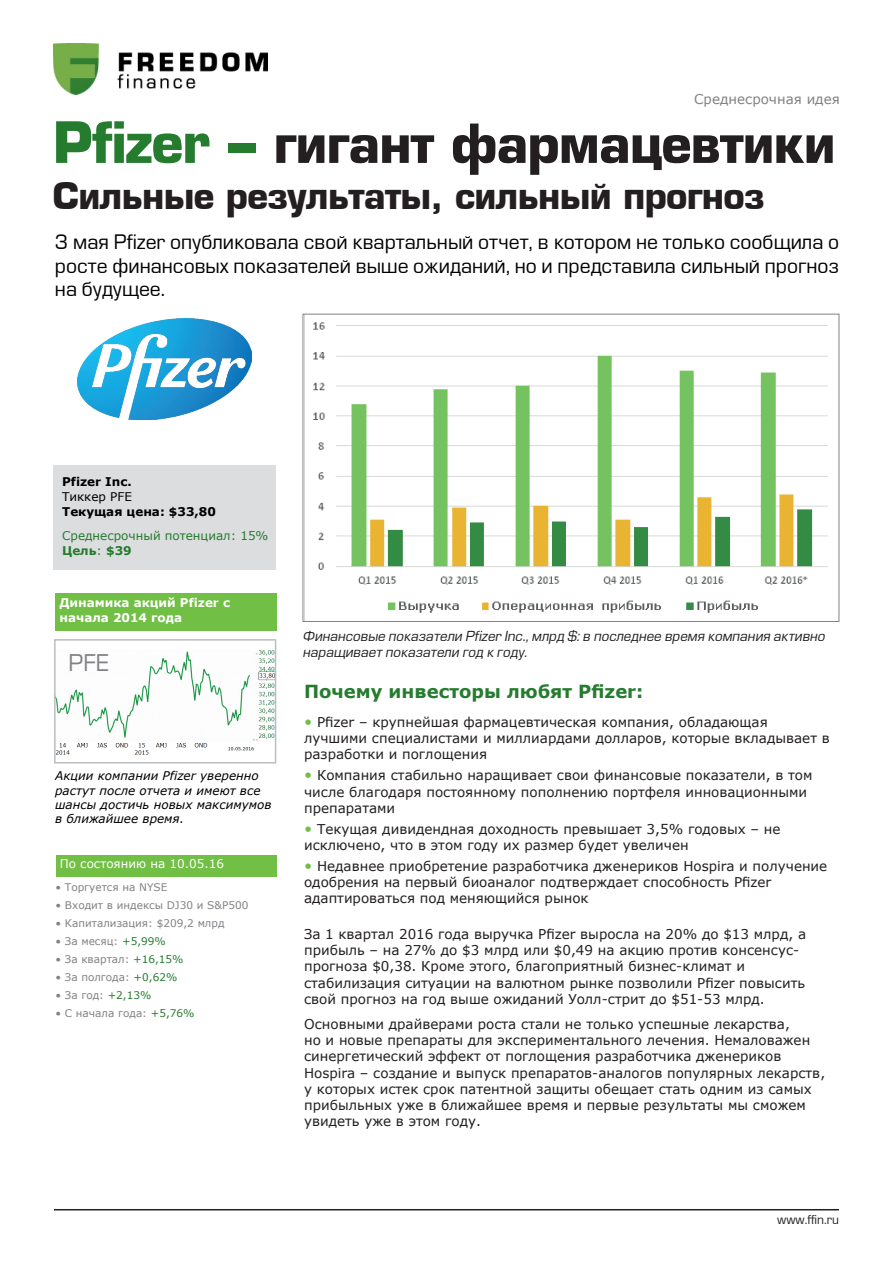
<style>
.page{position:relative;width:893px;height:1263px;background:#fff}
.page>*{position:absolute;margin:0;border:0;box-sizing:border-box;transform-origin:0 0}
.t1{font:700 52.5px "Europe";letter-spacing:-.02em;color:#231f20}
.t2{font:700 36px "Europe";letter-spacing:-.02em;color:#231f20}
.t3{font:22.5px "Europe Normal";color:#808285}
.t4{font:19.5px/23.4px "Europe Normal";color:#010000;text-align:justify}
.t5{font:700 18px "Verdana";color:#257c2e}
.t6{font:13.5px/16.2px "Verdana";color:#231f20}
.t7{font:italic 13.5px/16.2px "Europe";color:#231f20}
.t8{font:13.5px "Verdana";color:#808285}
.t9{font:italic 12px/14.4px "Verdana";color:#010000}
.t10{font:12px/15px "Verdana";color:#257c2e}
.t11{font:700 12px/15px "Verdana";color:#fff}
.t12{font:700 12px "Verdana";color:#010000}
.t13{font:12px "Verdana";color:#fff}
.t14{font:12px "Europe Normal";color:#231f20}
.t15{font:12px "Verdana";color:#010000}
.t16{font:10.5px "Verdana";color:#808285}
.s1{font-size:55.5px;color:#257c2e}
.s2{font-weight:700}
.s3{color:#257c2e}
.s4{font-size:15px;color:#71bf44}
</style>
<div class="page">
<hr style="left:54px;top:1209px;width:785px;height:1px;background:#231f20">
<div style="left:56px;top:855px;width:220px;height:21px;background:#71bf44"></div>
<div style="left:54px;top:465px;width:222px;height:104px;background:#dcdddf"></div>
<img style="left:57px;top:650px;width:216px;height:105px">
<div style="left:54px;top:639px;width:222px;height:124px;border:2px solid #bcbdc0"></div>
<div style="left:55px;top:594px;width:222px;height:37px;background:#71bf44"></div>
<img style="left:78px;top:319px;width:174px;height:101px">
<img style="left:313px;top:322px;width:515px;height:291px">
<div style="left:303px;top:314px;width:536px;height:308px;border:1px solid #808285"></div>
<img style="left:54px;top:44px;width:213px;height:51px">
<p class="t8" style="left:694px;top:90px;width:147px">Среднесрочная идея</p>
<h1 class="t1" style="left:53px;top:113px;width:784px"><span class="s1">Pfizer –</span> гигант фармацевтики</h1>
<h2 class="t2" style="left:53px;top:175px;width:713px">Сильные результаты, сильный прогноз</h2>
<h3 class="t4" style="left:55px;top:231px;width:786px">3 мая Pfizer опубликовала свой квартальный отчет, в котором не только сообщила о росте финансовых показателей выше ожиданий, но и представила сильный прогноз на будущее.</h3>
<p class="t12" style="left:62px;top:473px;width:71px">Pfizer Inc.</p>
<p class="t15" style="left:62px;top:489px;width:71px">Тиккер PFE</p>
<p class="t12" style="left:62px;top:503px;width:155px">Текущая цена: $33,80</p>
<p class="t10" style="left:62px;top:528px;width:208px">Среднесрочный потенциал: 15%<br><span class="s2">Цель</span>: <span class="s2">$39</span></p>
<p class="t11" style="left:60px;top:595px;width:172px">Динамика акций Pfizer с начала 2014 года</p>
<h3 class="t3" style="left:69px;top:651px;width:42px">PFE</h3>
<p class="t9" style="left:55px;top:768px;width:218px">Акции компании Pfizer уверенно растут после отчета и имеют все шансы достичь новых максимумов в ближайшее время.</p>
<p class="t13" style="left:60px;top:856px;width:166px">По состоянию на 10.05.16</p>
<p class="t16" style="left:56px;top:880px;width:113px">• Торгуется на NYSE</p>
<p class="t16" style="left:56px;top:898px;width:194px">• Входит в индексы DJ30 и S&amp;P500</p>
<p class="t16" style="left:56px;top:916px;width:171px">• Капитализация: $209,2 млрд</p>
<p class="t16" style="left:56px;top:934px;width:112px">• За месяц: <span class="s3">+5,99%</span></p>
<p class="t16" style="left:56px;top:952px;width:130px">• За квартал: <span class="s3">+16,15%</span></p>
<p class="t16" style="left:56px;top:970px;width:123px">• За полгода: <span class="s3">+0,62%</span></p>
<p class="t16" style="left:56px;top:988px;width:97px">• За год: <span class="s3">+2,13%</span></p>
<p class="t16" style="left:56px;top:1006px;width:140px">• С начала года: <span class="s3">+5,76%</span></p>
<p class="t7" style="left:303px;top:629px;width:524px">Финансовые показатели Pfizer Inc., млрд $: в последнее время компания активно наращивает показатели год к году.</p>
<h3 class="t5" style="left:304px;top:678px;width:341px">Почему инвесторы любят Pfizer:</h3>
<p class="t6" style="left:304px;top:714px;width:527px"><span class="s4">•</span> Pfizer – крупнейшая фармацевтическая компания, обладающая лучшими специалистами и миллиардами долларов, которые вкладывает в разработки и поглощения</p>
<p class="t6" style="left:304px;top:767px;width:510px"><span class="s4">•</span> Компания стабильно наращивает свои финансовые показатели, в том числе благодаря постоянному пополнению портфеля инновационными препаратами</p>
<p class="t6" style="left:304px;top:820px;width:478px"><span class="s4">•</span> Текущая дивидендная доходность превышает 3,5% годовых – не исключено, что в этом году их размер будет увеличен</p>
<p class="t6" style="left:304px;top:858px;width:525px"><span class="s4">•</span> Недавнее приобретение разработчика дженериков Hospira и получение одобрения на первый биоаналог подтверждает способность Pfizer адаптироваться под меняющийся рынок</p>
<p class="t6" style="left:304px;top:926px;width:504px">За 1 квартал 2016 года выручка Pfizer выросла на 20% до $13 млрд, а прибыль – на 27% до $3 млрд или $0,49 на акцию против консенсус&shy;прогноза $0,38. Кроме этого, благоприятный бизнес-климат и стабилизация ситуации на валютном рынке позволили Pfizer повысить свой прогноз на год выше ожиданий Уолл-стрит до $51-53 млрд.</p>
<p class="t6" style="left:304px;top:1016px;width:523px">Основными драйверами роста стали не только успешные лекарства,<br>но и новые препараты для экспериментального лечения. Немаловажен синергетический эффект от поглощения разработчика дженериков Hospira – создание и выпуск препаратов-аналогов популярных лекарств, у которых истек срок патентной защиты обещает стать одним из самых прибыльных уже в ближайшее время и первые результаты мы сможем увидеть уже в этом году.</p>
<p class="t14" style="left:777px;top:1213px;width:63px">www.ffin.ru</p>
</div>
